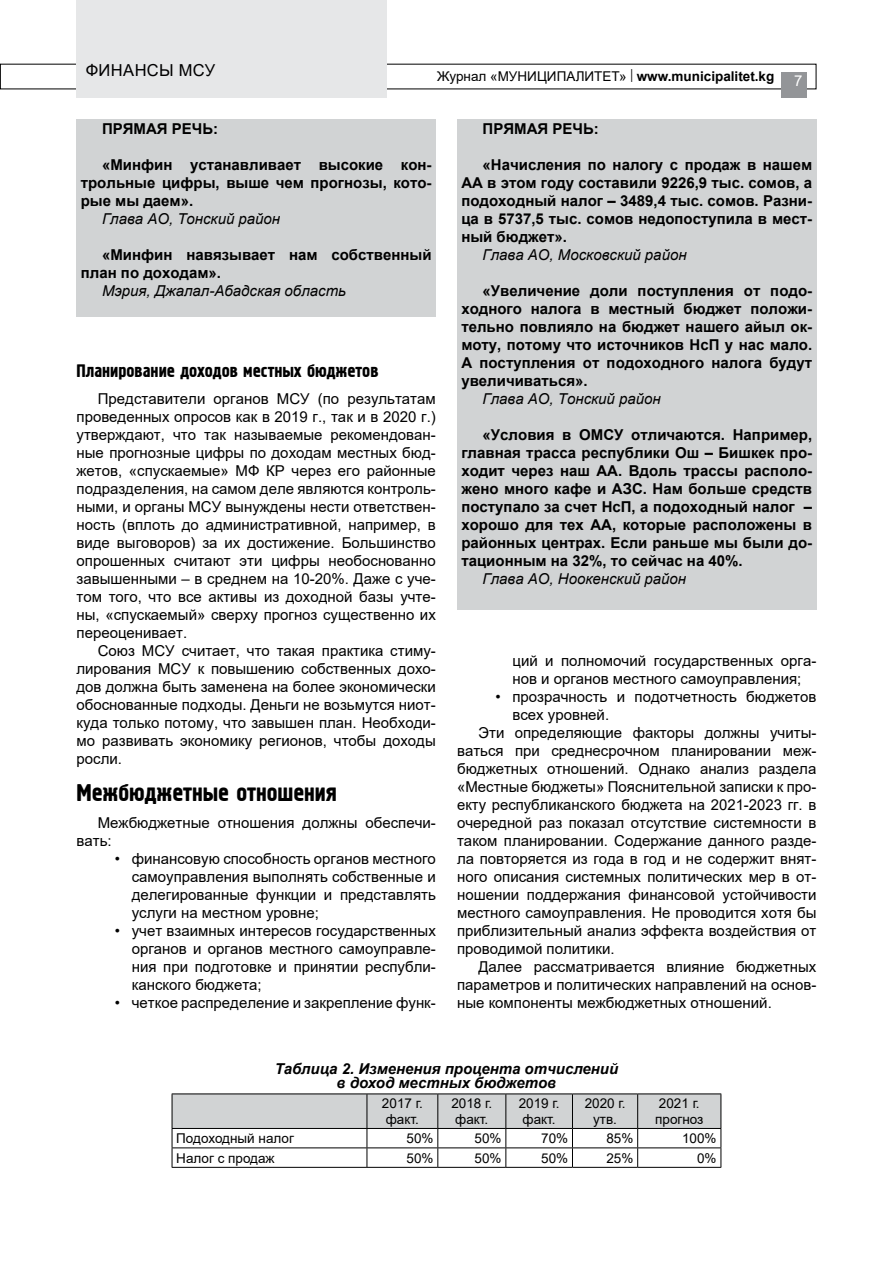
<style>
.page{position:relative;width:893px;height:1263px;background:#fff}
.page>*{position:absolute;margin:0;border:0;box-sizing:border-box;transform-origin:0 0}
.t1{font:24px "Hermes";color:#000}
.t2{font:18px "Hermes";color:#000}
.t3{font:16.5px "Arial";letter-spacing:.025em;color:#000}
.t4{font:15px/18px "Arial";color:#000;text-align:justify}
.t5{font:700 15px/18px "Arial";color:#000;text-align:justify}
.t6{font:italic 15px "Arial";color:#000}
.t7{font:italic 700 15px/13.5px "Arial";color:#000;text-align:center}
.t8{font:15px "Arial";color:#fff}
.t9{font:13.5px/16.2px "Arial";color:#000}
.s1{font-weight:700}
</style>
<div class="page">
<div style="left:781px;top:72px;width:26px;height:26px;background:#939598"></div>
<div style="left:77px;top:0;width:310px;height:98px;background:#e6e7e8"></div>
<div style="left:77px;top:119px;width:359px;height:197px;background:#d1d3d4"></div>
<div style="left:457px;top:119px;width:359px;height:490px;background:#d1d3d4"></div>
<hr style="left:172px;top:1093px;width:195px;height:1px;background:#000">
<hr style="left:367px;top:1093px;width:71px;height:1px;background:#000">
<hr style="left:438px;top:1093px;width:68px;height:1px;background:#000">
<hr style="left:506px;top:1093px;width:66px;height:1px;background:#000">
<hr style="left:572px;top:1093px;width:66px;height:1px;background:#000">
<hr style="left:638px;top:1093px;width:83px;height:1px;background:#000">
<svg style="left:172px;top:1094px;width:550px;height:73px"></svg>
<hr style="left:172px;top:1167px;width:195px;height:1px;background:#000">
<hr style="left:367px;top:1167px;width:71px;height:1px;background:#000">
<hr style="left:438px;top:1167px;width:68px;height:1px;background:#000">
<hr style="left:506px;top:1167px;width:66px;height:1px;background:#000">
<hr style="left:572px;top:1167px;width:66px;height:1px;background:#000">
<hr style="left:638px;top:1167px;width:83px;height:1px;background:#000">
<p class="t3" style="left:86px;top:59px;width:131px">ФИНАНСЫ МСУ</p>
<p class="t9" style="left:437px;top:68px;width:339px">Журнал «МУНИЦИПАЛИТЕТ» | <span class="s1">www.municipalitet.kg</span></p>
<p class="t8" style="left:794px;top:71px;width:10px">7</p>
<p class="t5" style="left:102px;top:120px;width:118px">ПРЯМАЯ РЕЧЬ:</p>
<p class="t5" style="left:81px;top:156px;width:352px;text-indent:21px">«Минфин устанавливает высокие кон&shy;трольные цифры, выше чем прогнозы, кото&shy;рые мы даем».</p>
<p class="t6" style="left:102px;top:209px;width:180px">Глава АО, Тонский район</p>
<p class="t5" style="left:81px;top:246px;width:352px;text-indent:21px">«Минфин навязывает нам собственный план по доходам».</p>
<p class="t6" style="left:102px;top:281px;width:246px">Мэрия, Джалал-Абадская область</p>
<p class="t2" style="left:77px;top:361px;width:303px">Планирование доходов местных бюджетов</p>
<p class="t4" style="left:77px;top:389px;width:361px;text-indent:21px">Представители органов МСУ (по результатам проведенных опросов как в 2019 г., так и в 2020 г.) утверждают, что так называемые рекомендован&shy;ные прогнозные цифры по доходам местных бюд&shy;жетов, «спускаемые» МФ КР через его районные подразделения, на самом деле являются контроль&shy;ными, и органы МСУ вынуждены нести ответствен&shy;ность (вплоть до административной, например, в виде выговоров) за их достижение. Большинство опрошенных считают эти цифры необоснованно завышенными – в среднем на 10-20%. Даже с уче&shy;том того, что все активы из доходной базы учте&shy;ны, «спускаемый» сверху прогноз существенно их переоценивает.</p>
<p class="t4" style="left:77px;top:641px;width:361px;text-indent:21px">Союз МСУ считает, что такая практика стиму&shy;лирования МСУ к повышению собственных дохо&shy;дов должна быть заменена на более экономически обоснованные подходы. Деньги не возьмутся ниот&shy;куда только потому, что завышен план. Необходи&shy;мо развивать экономику регионов, чтобы доходы росли.</p>
<h1 class="t1" style="left:77px;top:779px;width:262px">Межбюджетные отношения</h1>
<p class="t4" style="left:77px;top:813px;width:361px;text-indent:21px">Межбюджетные отношения должны обеспечи&shy;вать:</p>
<p class="t4" style="left:132px;top:849px;width:306px;text-indent:-17px">• финансовую способность органов местного самоуправления выполнять собственные и делегированные функции и представлять услуги на местном уровне;</p>
<p class="t4" style="left:132px;top:921px;width:306px;text-indent:-17px">• учет взаимных интересов государственных органов и органов местного самоуправле&shy;ния при подготовке и принятии республи&shy;канского бюджета;</p>
<p class="t4" style="left:115px;top:993px;width:323px">• четкое распределение и закрепление функ-</p>
<p class="t5" style="left:483px;top:120px;width:118px">ПРЯМАЯ РЕЧЬ:</p>
<p class="t5" style="left:461px;top:156px;width:352px;text-indent:21px">«Начисления по налогу с продаж в нашем АА в этом году составили 9226,9 тыс. сомов, а подоходный налог – 3489,4 тыс. сомов. Разни&shy;ца в 5737,5 тыс. сомов недопоступила в мест&shy;ный бюджет».</p>
<p class="t6" style="left:483px;top:245px;width:205px">Глава АО, Московский район</p>
<p class="t5" style="left:461px;top:282px;width:352px;text-indent:21px">«Увеличение доли поступления от подо&shy;ходного налога в местный бюджет положи&shy;тельно повлияло на бюджет нашего айыл ок&shy;моту, потому что источников НсП у нас мало.<br>А поступления от подоходного налога будут увеличиваться».</p>
<p class="t6" style="left:483px;top:389px;width:180px">Глава АО, Тонский район</p>
<p class="t5" style="left:461px;top:426px;width:352px;text-indent:21px">«Условия в ОМСУ отличаются. Например, главная трасса республики Ош – Бишкек про&shy;ходит через наш АА. Вдоль трассы располо&shy;жено много кафе и АЗС. Нам больше средств поступало за счет НсП, а подоходный налог – хорошо для тех АА, которые расположены в районных центрах. Если раньше мы были до&shy;тационным на 32%, то сейчас на 40%.</p>
<p class="t6" style="left:483px;top:569px;width:205px">Глава АО, Ноокенский район</p>
<p class="t4" style="left:512px;top:652px;width:306px">ций и полномочий государственных орга&shy;нов и органов местного самоуправления;</p>
<p class="t4" style="left:495px;top:688px;width:323px">• прозрачность и подотчетность бюджетов</p>
<p class="t4" style="left:512px;top:706px;width:98px">всех уровней.</p>
<p class="t4" style="left:478px;top:724px;width:340px">Эти определяющие факторы должны учиты-</p>
<p class="t4" style="left:457px;top:742px;width:361px">ваться при среднесрочном планировании меж-</p>
<p class="t4" style="left:457px;top:760px;width:361px">бюджетных отношений. Однако анализ раздела</p>
<p class="t4" style="left:457px;top:778px;width:361px">«Местные бюджеты» Пояснительной записки к про-</p>
<p class="t4" style="left:457px;top:796px;width:361px">екту республиканского бюджета на 2021-2023 гг. в</p>
<p class="t4" style="left:457px;top:814px;width:361px">очередной раз показал отсутствие системности в</p>
<p class="t4" style="left:457px;top:832px;width:361px">таком планировании. Содержание данного разде-</p>
<p class="t4" style="left:457px;top:850px;width:361px">ла повторяется из года в год и не содержит внят-</p>
<p class="t4" style="left:457px;top:868px;width:361px">ного описания системных политических мер в от-</p>
<p class="t4" style="left:457px;top:886px;width:361px">ношении поддержания финансовой устойчивости</p>
<p class="t4" style="left:457px;top:904px;width:361px">местного самоуправления. Не проводится хотя бы</p>
<p class="t4" style="left:457px;top:922px;width:361px">приблизительный анализ эффекта воздействия от</p>
<p class="t4" style="left:457px;top:940px;width:159px">проводимой политики.</p>
<p class="t4" style="left:478px;top:958px;width:340px">Далее рассматривается влияние бюджетных</p>
<p class="t4" style="left:457px;top:976px;width:361px">параметров и политических направлений на основ-</p>
<p class="t4" style="left:457px;top:994px;width:316px">ные компоненты межбюджетных отношений.</p>
<p class="t7" style="left:275px;top:1062px;width:345px">Таблица 2. Изменения процента отчислений в доход местных бюджетов</p>
<p class="t9" style="left:382px;top:1095px;width:42px">2017 г. факт.</p>
<p class="t9" style="left:451px;top:1095px;width:42px">2018 г. факт.</p>
<p class="t9" style="left:519px;top:1095px;width:42px">2019 г. факт.</p>
<p class="t9" style="left:585px;top:1095px;width:42px;text-align:center">2020 г. утв.</p>
<p class="t9" style="left:655px;top:1095px;width:50px">2021 г. прогноз</p>
<p class="t9" style="left:176px;top:1130px;width:119px">Подоходный налог</p>
<p class="t9" style="left:407px;top:1130px;width:29px">50%</p>
<p class="t9" style="left:475px;top:1130px;width:29px">50%</p>
<p class="t9" style="left:541px;top:1130px;width:29px">70%</p>
<p class="t9" style="left:606px;top:1130px;width:29px">85%</p>
<p class="t9" style="left:682px;top:1130px;width:36px">100%</p>
<p class="t9" style="left:176px;top:1149px;width:100px">Налог с продаж</p>
<p class="t9" style="left:406px;top:1149px;width:29px">50%</p>
<p class="t9" style="left:475px;top:1149px;width:29px">50%</p>
<p class="t9" style="left:541px;top:1149px;width:29px">50%</p>
<p class="t9" style="left:606px;top:1149px;width:29px">25%</p>
<p class="t9" style="left:697px;top:1149px;width:21px">0%</p>
</div>
